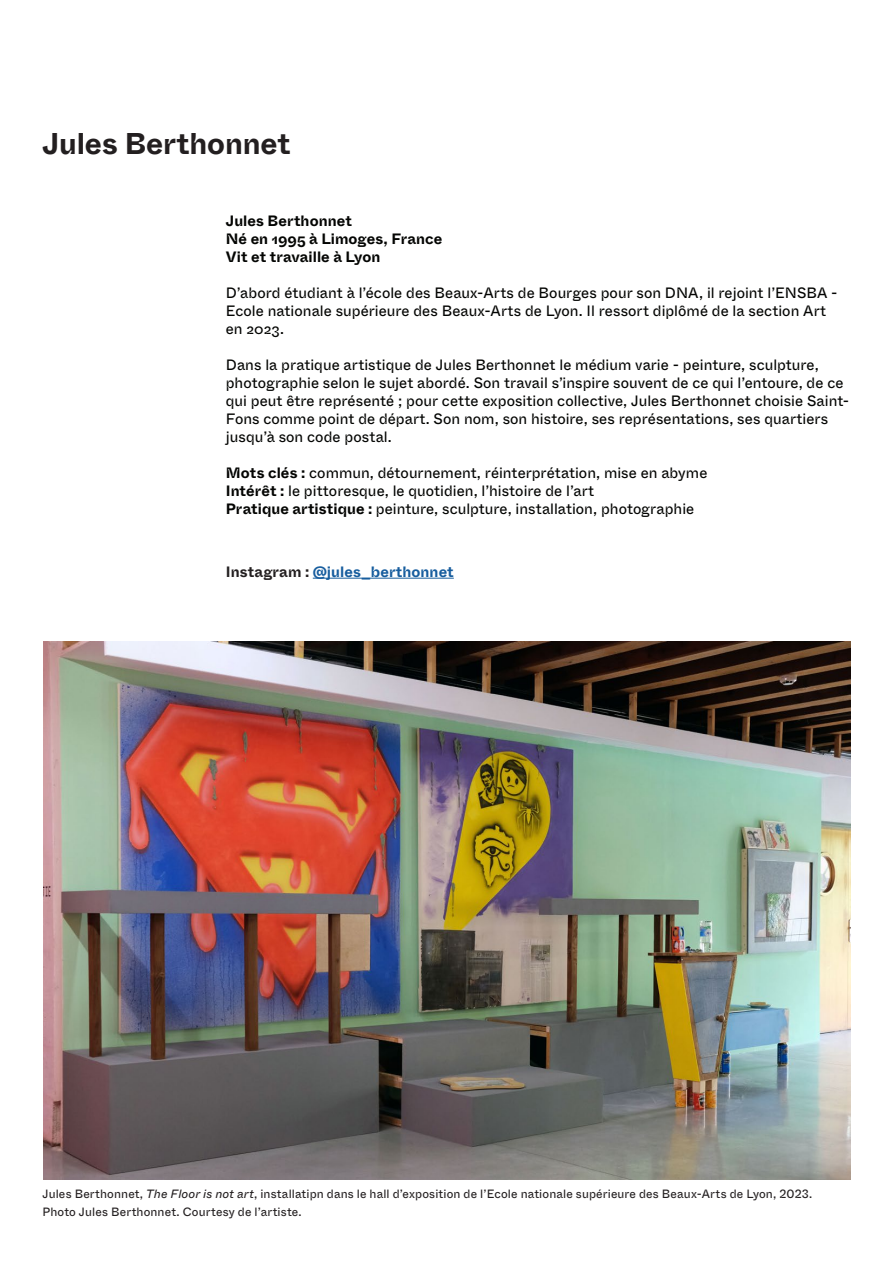
<style>
.page{position:relative;width:893px;height:1263px;background:#fff}
.page>*{position:absolute;margin:0;border:0;box-sizing:border-box;transform-origin:0 0}
.Titres_1__en-têtes{font:700 30px "ABC Whyte Inktrap";letter-spacing:-.005em;color:#231f20}
.Texte_courant{font:15px/18px "ABC Whyte Inktrap";letter-spacing:.005em;color:#040503}
.Texte_courant-2{font:700 15px "ABC Whyte Inktrap";letter-spacing:.005em;color:#040503}
.Texte_courant-3{font:700 15px "ABC Whyte Inktrap";letter-spacing:.005em;color:#175d9e}
.Texte_légendes_images{font:12px "ABC Whyte Inktrap";letter-spacing:.01em;color:#231f20}
.s1{font-weight:700}
.s2{color:#231f20}
.s3{font-style:italic}
</style>
<div class="page">
<hr style="left:313px;top:578px;width:141px;height:1px;background:#175d9e">
<img style="left:43px;top:641px;width:807px;height:538px">
<p class="Titres_1__en-têtes" style="left:43px;top:124px;width:249px">Jules Berthonnet</p>
<p class="Texte_courant-2" style="left:226px;top:211px;width:128px">Jules Berthonnet</p>
<p class="Texte_courant-2" style="left:226px;top:229px;width:218px">Né en 1995 à Limoges, France</p>
<p class="Texte_courant-2" style="left:226px;top:247px;width:156px">Vit et travaille à Lyon</p>
<p class="Texte_courant" style="left:226px;top:284px;width:613px">D’abord étudiant à l’école des Beaux-Arts de Bourges pour son DNA, il rejoint l’ENSBA -<br>Ecole nationale supérieure des Beaux-Arts de Lyon. Il ressort diplômé de la section Art</p>
<p class="Texte_courant" style="left:226px;top:320px;width:60px">en 2023.</p>
<p class="Texte_courant" style="left:226px;top:356px;width:625px">Dans la pratique artistique de Jules Berthonnet le médium varie - peinture, sculpture, photographie selon le sujet abordé. Son travail s’inspire souvent de ce qui l’entoure, de ce qui peut être représenté ; pour cette exposition collective, Jules Berthonnet choisie Saint-Fons comme point de départ. Son nom, son histoire, ses représentations, ses quartiers jusqu’à son code postal.</p>
<p class="Texte_courant" style="left:226px;top:464px;width:483px"><span class="s1">Mots clés :</span> commun, détournement, réinterprétation, mise en abyme</p>
<p class="Texte_courant" style="left:226px;top:482px;width:370px"><span class="s1">Intérêt :</span> le pittoresque, le quotidien, l’histoire de l’art</p>
<p class="Texte_courant" style="left:226px;top:500px;width:470px"><span class="s1">Pratique artistique :</span> peinture, sculpture, installation, photographie</p>
<p class="Texte_courant-3" style="left:226px;top:562px;width:229px"><span class="s2">Instagram :</span> @jules_berthonnet</p>
<p class="Texte_légendes_images" style="left:43px;top:1186px;width:771px">Jules Berthonnet, <span class="s3">The Floor is not art</span>, installatipn dans le hall d’exposition de l’Ecole nationale supérieure des Beaux-Arts de Lyon, 2023.</p>
<p class="Texte_légendes_images" style="left:43px;top:1204px;width:261px">Photo Jules Berthonnet. Courtesy de l’artiste.</p>
</div>
